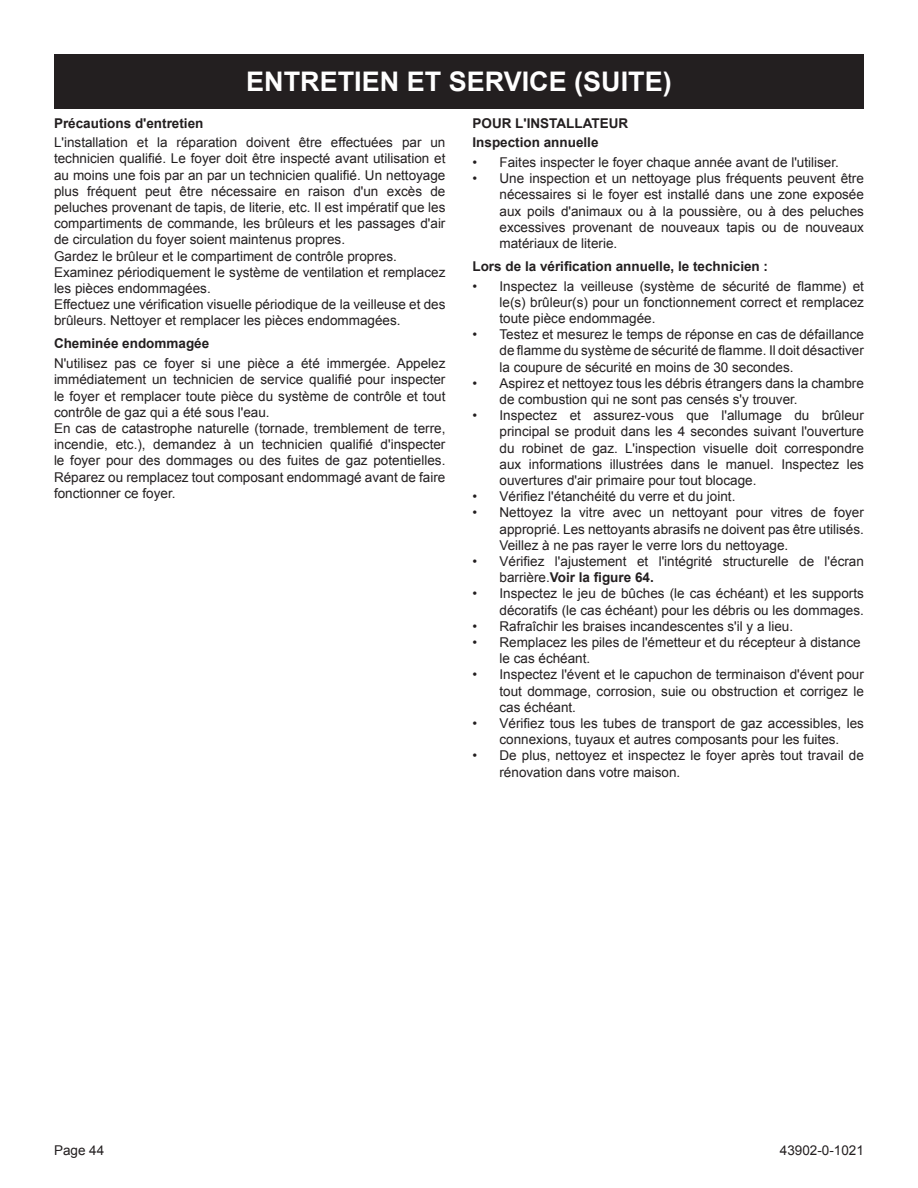
<style>
.page{position:relative;width:918px;height:1188px;background:#fff}
.page>*{position:absolute;margin:0;border:0;box-sizing:border-box;transform-origin:0 0}
.t1{font:700 27px "Arial";color:#fff}
.t2{font:13.5px/16.2px "Arial";color:#231f20;text-align:justify}
.t3{font:700 13.5px "Arial";color:#231f20}
.s1{font-weight:700}
</style>
<div class="page">
<div style="left:54px;top:54px;width:810px;height:54px;background:#231f20"></div>
<p class="t1" style="left:246px;top:63px;width:427px">ENTRETIEN ET SERVICE (SUITE)</p>
<p class="t3" style="left:472px;top:114px;width:157px">POUR L'INSTALLATEUR</p>
<p class="t3" style="left:472px;top:134px;width:128px">Inspection annuelle</p>
<p class="t2" style="left:472px;top:154px;width:368px">• Faites inspecter le foyer chaque année avant de l'utiliser.</p>
<p class="t2" style="left:500px;top:170px;width:366px;text-indent:-27px">• Une inspection et un nettoyage plus fréquents peuvent être nécessaires si le foyer est installé dans une zone exposée aux poils d'animaux ou à la poussière, ou à des peluches excessives provenant de nouveaux tapis ou de nouveaux matériaux de literie.</p>
<p class="t3" style="left:472px;top:257px;width:297px">Lors de la vérification annuelle, le technicien :</p>
<p class="t2" style="left:500px;top:278px;width:366px;text-indent:-27px">• Inspectez la veilleuse (système de sécurité de flamme) et le(s) brûleur(s) pour un fonctionnement correct et remplacez toute pièce endommagée.</p>
<p class="t2" style="left:500px;top:327px;width:366px;text-indent:-27px">• Testez et mesurez le temps de réponse en cas de défaillance de flamme du système de sécurité de flamme. Il doit désactiver la coupure de sécurité en moins de 30 secondes.</p>
<p class="t2" style="left:500px;top:375px;width:366px;text-indent:-27px">• Aspirez et nettoyez tous les débris étrangers dans la chambre de combustion qui ne sont pas censés s'y trouver.</p>
<p class="t2" style="left:500px;top:408px;width:366px;text-indent:-27px">• Inspectez et assurez-vous que l'allumage du brûleur principal se produit dans les 4 secondes suivant l'ouverture du robinet de gaz. L'inspection visuelle doit correspondre aux informations illustrées dans le manuel. Inspectez les ouvertures d'air primaire pour tout blocage.</p>
<p class="t2" style="left:472px;top:489px;width:264px">• Vérifiez l'étanchéité du verre et du joint.</p>
<p class="t2" style="left:500px;top:505px;width:366px;text-indent:-27px">• Nettoyez la vitre avec un nettoyant pour vitres de foyer approprié. Les nettoyants abrasifs ne doivent pas être utilisés.<br>Veillez à ne pas rayer le verre lors du nettoyage.</p>
<p class="t2" style="left:500px;top:553px;width:366px;text-indent:-27px">• Vérifiez l'ajustement et l'intégrité structurelle de l'écran barrière.<span class="s1">Voir la figure 64.</span></p>
<p class="t2" style="left:472px;top:586px;width:393px;text-align:right">• Inspectez le jeu de bûches (le cas échéant) et les supports décoratifs (le cas échéant) pour les débris ou les dommages.</p>
<p class="t2" style="left:472px;top:618px;width:322px">• Rafraîchir les braises incandescentes s'il y a lieu.</p>
<p class="t2" style="left:472px;top:634px;width:390px">• Remplacez les piles de l'émetteur et du récepteur à distance</p>
<p class="t2" style="left:500px;top:651px;width:92px">le cas échéant.</p>
<p class="t2" style="left:500px;top:667px;width:366px;text-indent:-27px">• Inspectez l'évent et le capuchon de terminaison d'évent pour tout dommage, corrosion, suie ou obstruction et corrigez le cas échéant.</p>
<p class="t2" style="left:472px;top:715px;width:393px;text-align:center">• Vérifiez tous les tubes de transport de gaz accessibles, les connexions, tuyaux et autres composants pour les fuites.</p>
<p class="t2" style="left:500px;top:748px;width:366px;text-indent:-27px">• De plus, nettoyez et inspectez le foyer après tout travail de rénovation dans votre maison.</p>
<p class="t3" style="left:54px;top:114px;width:151px">Précautions d'entretien</p>
<p class="t2" style="left:54px;top:135px;width:393px">L'installation et la réparation doivent être effectuées par un technicien qualifié. Le foyer doit être inspecté avant utilisation et au moins une fois par an par un technicien qualifié. Un nettoyage plus fréquent peut être nécessaire en raison d'un excès de peluches provenant de tapis, de literie, etc. Il est impératif que les compartiments de commande, les brûleurs et les passages d'air de circulation du foyer soient maintenus propres.</p>
<p class="t2" style="left:54px;top:248px;width:344px">Gardez le brûleur et le compartiment de contrôle propres.</p>
<p class="t2" style="left:54px;top:264px;width:393px">Examinez périodiquement le système de ventilation et remplacez les pièces endommagées.</p>
<p class="t2" style="left:54px;top:297px;width:393px">Effectuez une vérification visuelle périodique de la veilleuse et des brûleurs. Nettoyer et remplacer les pièces endommagées.</p>
<p class="t3" style="left:54px;top:335px;width:157px">Cheminée endommagée</p>
<p class="t2" style="left:54px;top:355px;width:393px">N'utilisez pas ce foyer si une pièce a été immergée. Appelez immédiatement un technicien de service qualifié pour inspecter le foyer et remplacer toute pièce du système de contrôle et tout contrôle de gaz qui a été sous l'eau.</p>
<p class="t2" style="left:54px;top:420px;width:393px">En cas de catastrophe naturelle (tornade, tremblement de terre, incendie, etc.), demandez à un technicien qualifié d'inspecter le foyer pour des dommages ou des fuites de gaz potentielles.<br>Réparez ou remplacez tout composant endommagé avant de faire fonctionner ce foyer.</p>
<p class="t2" style="left:54px;top:1143px;width:52px">Page 44</p>
<p class="t2" style="left:780px;top:1143px;width:86px">43902-0-1021</p>
</div>
